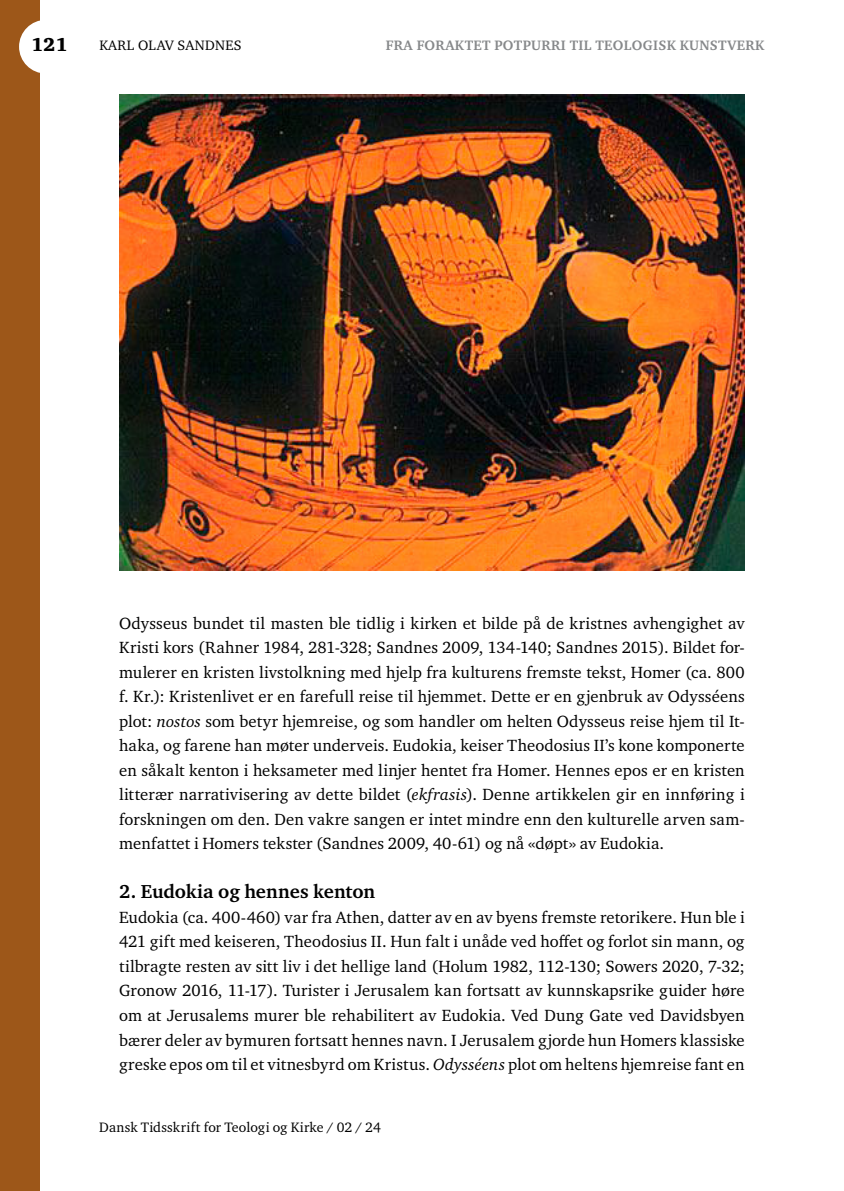
<style>
.page{position:relative;width:844px;height:1191px;background:#fff}
.page>*{position:absolute;margin:0;border:0;box-sizing:border-box;transform-origin:0 0}
.t1{font:700 19.25px "Charter ITC Std";letter-spacing:-.005em;color:#000}
.t2{font:900 19.25px "Charter ITC Std";color:#000}
.t3{font:16.62px/24.5px "Charter ITC Std";letter-spacing:.005em;color:#000;text-align:justify}
.t4{font:14px "Charter ITC Std";letter-spacing:.015em;color:#000}
.t5{font:700 14px "Charter ITC Std";letter-spacing:.025em;color:#86888a}
.s1{font-style:italic}
</style>
<div class="page">
<div style="left:0;top:0;width:40px;height:1191px;background:#9d5719"></div>
<div style="left:19px;top:20px;width:54px;height:54px;background:#fff;border-radius:50%"></div>
<img style="left:119px;top:94px;width:625px;height:476px">
<p class="t2" style="left:31px;top:33px;width:38px">121</p>
<p class="t4" style="left:99px;top:37px;width:144px">KARL OLAV SANDNES</p>
<p class="t5" style="left:386px;top:37px;width:380px">FRA FORAKTET POTPURRI TIL TEOLOGISK KUNSTVERK</p>
<p class="t3" style="left:119px;top:610px;width:627px">Odysseus bundet til masten ble tidlig i kirken et bilde på de kristnes avhengighet av Kristi kors (Rahner 1984, 281-328; Sandnes 2009, 134-140; Sandnes 2015). Bildet for&shy;mulerer en kristen livstolkning med hjelp fra kulturens fremste tekst, Homer (ca. 800 f. Kr.): Kristenlivet er en farefull reise til hjemmet. Dette er en gjenbruk av Odysséens plot: <span class="s1">nostos</span> som betyr hjemreise, og som handler om helten Odysseus reise hjem til It&shy;haka, og farene han møter underveis. Eudokia, keiser Theodosius II’s kone komponerte en såkalt kenton i heksameter med linjer hentet fra Homer. Hennes epos er en kristen litterær narrativisering av dette bildet (<span class="s1">ekfrasis</span>). Denne artikkelen gir en innføring i forskningen om den. Den vakre sangen er intet mindre enn den kulturelle arven sam&shy;menfattet i Homers tekster (Sandnes 2009, 40-61) og nå «døpt» av Eudokia.</p>
<p class="t1" style="left:119px;top:880px;width:257px">2. Eudokia og hennes kenton</p>
<p class="t3" style="left:119px;top:904px;width:627px">Eudokia (ca. 400-460) var fra Athen, datter av en av byens fremste retorikere. Hun ble i 421 gift med keiseren, Theodosius II. Hun falt i unåde ved hoffet og forlot sin mann, og tilbragte resten av sitt liv i det hellige land (Holum 1982, 112-130; Sowers 2020, 7-32; Gronow 2016, 11-17). Turister i Jerusalem kan fortsatt av kunnskapsrike guider høre om at Jerusalems murer ble rehabilitert av Eudokia. Ved Dung Gate ved Davidsbyen bærer deler av bymuren fortsatt hennes navn. I Jerusalem gjorde hun Homers klassiske greske epos om til et vitnesbyrd om Kristus. <span class="s1">Odysséens</span> plot om heltens hjemreise fant en</p>
<p class="t4" style="left:99px;top:1118px;width:283px">Dansk Tidsskrift for Teologi og Kirke / 02 / 24</p>
</div>
